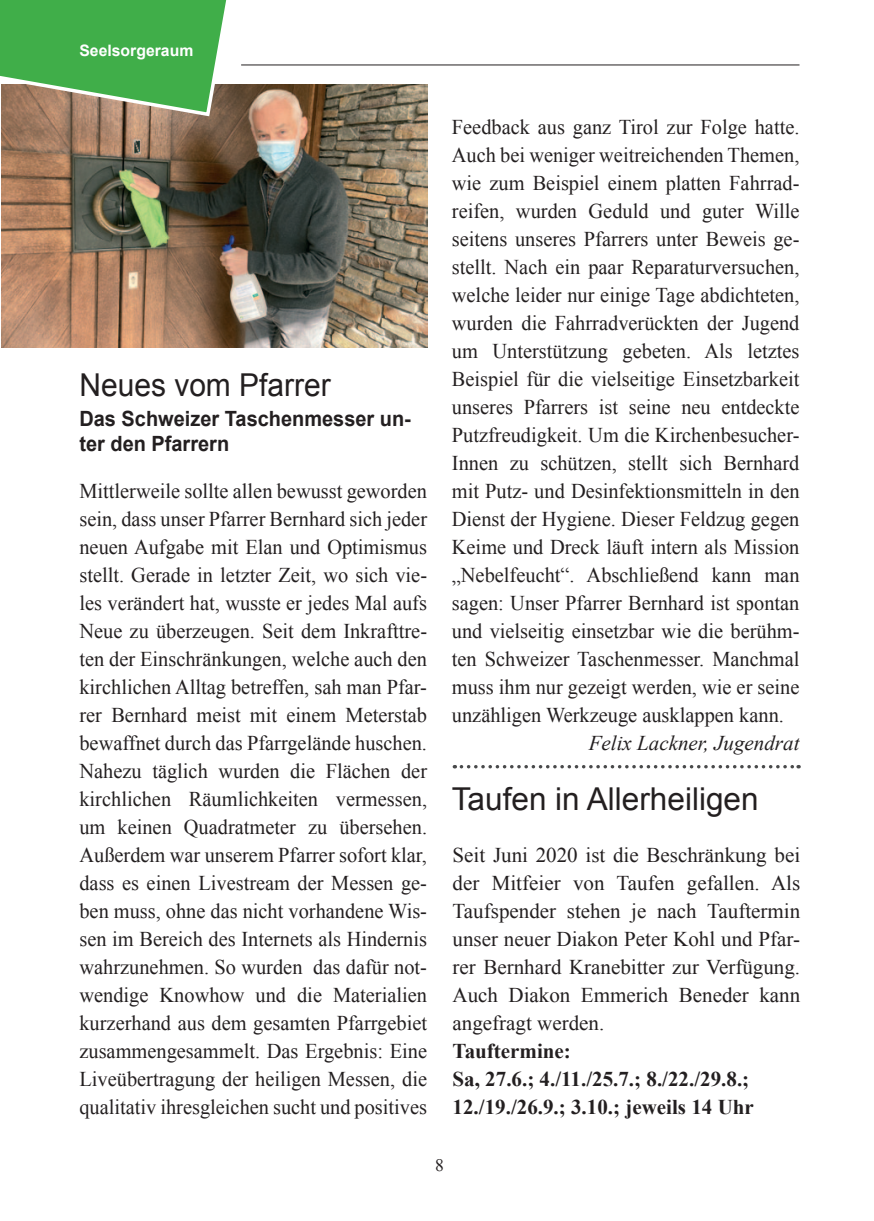
<style>
.page{position:relative;width:874px;height:1221px;background:#fff}
.page>*{position:absolute;margin:0;border:0;box-sizing:border-box;transform-origin:0 0}
.t1{font:31.5px "Arial";color:#231f20}
.t2{font:31.5px "Arial";color:#231f20;scale:.95 1}
.t3{font:21px/28px "Times New Roman";color:#231f20;text-align:justify}
.t4{font:700 21px/28px "Times New Roman";color:#231f20}
.t5{font:700 21px/25.2px "Arial";color:#231f20;scale:.95 1}
.t6{font:italic 21px "Times New Roman";color:#231f20}
.t7{font:17.5px "Times New Roman";color:#231f20}
.t8{font:700 15.75px "Arial";color:#fff}
</style>
<div class="page">
<img style="left:2px;top:84px;width:425px;height:263px">
<svg style="left:461px;top:765px;width:337px;height:3px"></svg>
<svg style="left:0;top:0;width:245px;height:118px;background:#63ac5f"></svg>
<hr style="left:241px;top:64px;width:558px;height:1px;background:#231f20">
<p class="t8" style="left:79px;top:40px;width:115px">Seelsorgeraum</p>
<h1 class="t2" style="left:79px;top:364px;width:266px">Neues vom Pfarrer</h1>
<p class="t5" style="left:79px;top:407px;width:350px">Das Schweizer Taschenmesser un&shy;ter den Pfarrern</p>
<p class="t3" style="left:79px;top:477px;width:349px">Mittlerweile sollte allen bewusst geworden sein, dass unser Pfarrer Bernhard sich jeder neuen Aufgabe mit Elan und Optimismus stellt. Gerade in letzter Zeit, wo sich vie&shy;les verändert hat, wusste er jedes Mal aufs Neue zu überzeugen. Seit dem Inkrafttre&shy;ten der Einschränkungen, welche auch den kirchlichen Alltag betreffen, sah man Pfar&shy;rer Bernhard meist mit einem Meterstab bewaffnet durch das Pfarrgelände huschen.<br>Nahezu täglich wurden die Flächen der kirchlichen Räumlichkeiten vermessen, um keinen Quadratmeter zu übersehen.<br>Außerdem war unserem Pfarrer sofort klar, dass es einen Livestream der Messen ge&shy;ben muss, ohne das nicht vorhandene Wis&shy;sen im Bereich des Internets als Hindernis wahrzunehmen. So wurden das dafür not&shy;wendige Knowhow und die Materialien kurzerhand aus dem gesamten Pfarrgebiet zusammengesammelt. Das Ergebnis: Eine Liveübertragung der heiligen Messen, die qualitativ ihresgleichen sucht und positives</p>
<p class="t3" style="left:451px;top:112px;width:349px">Feedback aus ganz Tirol zur Folge hatte.<br>Auch bei weniger weitreichenden Themen, wie zum Beispiel einem platten Fahrrad&shy;reifen, wurden Geduld und guter Wille seitens unseres Pfarrers unter Beweis ge&shy;stellt. Nach ein paar Reparaturversuchen, welche leider nur einige Tage abdichteten, wurden die Fahrradverückten der Jugend um Unterstützung gebeten. Als letztes Beispiel für die vielseitige Einsetzbarkeit unseres Pfarrers ist seine neu entdeckte Putzfreudigkeit. Um die Kirchenbesucher-Innen zu schützen, stellt sich Bernhard mit Putz- und Desinfektionsmitteln in den Dienst der Hygiene. Dieser Feldzug gegen Keime und Dreck läuft intern als Mission „Nebelfeucht“. Abschließend kann man sagen: Unser Pfarrer Bernhard ist spontan und vielseitig einsetzbar wie die berühm&shy;ten Schweizer Taschenmesser. Manchmal muss ihm nur gezeigt werden, wie er seine unzähligen Werkzeuge ausklappen kann.</p>
<p class="t6" style="left:588px;top:728px;width:212px">Felix Lackner, Jugendrat</p>
<h1 class="t1" style="left:451px;top:778px;width:308px">Taufen in Allerheiligen</h1>
<p class="t3" style="left:452px;top:841px;width:349px">Seit Juni 2020 ist die Beschränkung bei der Mitfeier von Taufen gefallen. Als Taufspender stehen je nach Tauftermin unser neuer Diakon Peter Kohl und Pfar&shy;rer Bernhard Kranebitter zur Verfügung.<br>Auch Diakon Emmerich Beneder kann angefragt werden.</p>
<p class="t4" style="left:452px;top:1036px;width:302px">Tauftermine:<br>Sa, 27.6.; 4./11./25.7.; 8./22./29.8.;<br>12./19./26.9.; 3.10.; jeweils 14 Uhr</p>
<p class="t7" style="left:435px;top:1152px;width:10px">8</p>
</div>
